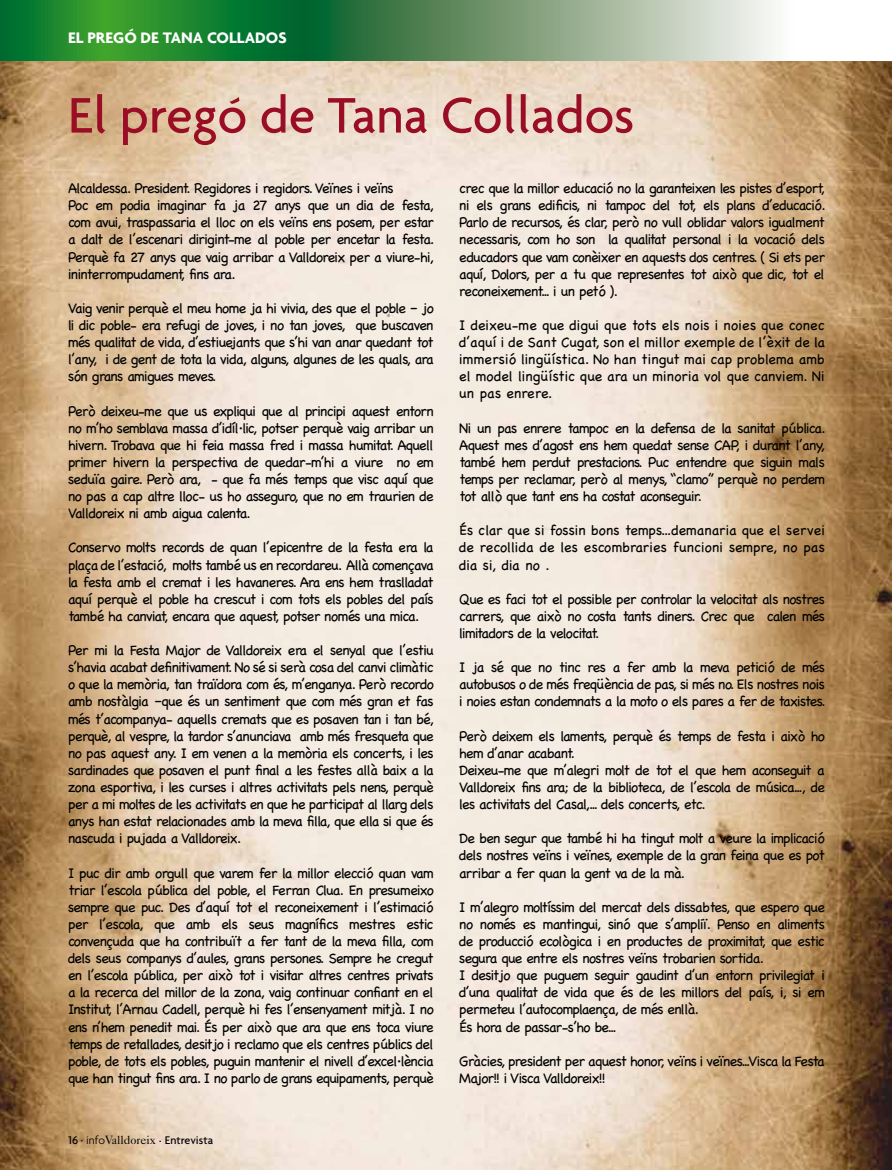
<style>
.page{position:relative;width:893px;height:1170px;background:#fff}
.page>*{position:absolute;margin:0;border:0;box-sizing:border-box;transform-origin:0 0}
.t1{font:500 54px "Agenda";color:#9a0e25}
.t2{font:700 16.5px "Agenda";color:#fff}
.t3{font:14.25px/17.1px "Chalkboard";letter-spacing:-.05em;color:#000;text-align:justify}
.t4{font:500 12px "Agenda";color:#000}
.s1{font-weight:300}
.s2{font-family:"Caslon Five Forty";font-weight:400}
</style>
<div class="page">
<img style="left:0;top:61px;width:892px;height:1108px">
<svg style="left:0;top:0;width:776px;height:61px;background:#5a9863"></svg>
<p class="t2" style="left:68px;top:27px;width:220px">EL PREGÓ DE TANA COLLADOS</p>
<h1 class="t1" style="left:68px;top:82px;width:568px">El pregó de Tana Collados</h1>
<p class="t3" style="left:68px;top:180px;width:368px;text-align:left">Alcaldessa. President. Regidores i regidors. Veïnes i veïns<br>Poc em podia imaginar fa ja 27 anys que un dia de festa, com avui, traspassaria el lloc on els veïns ens posem, per estar a dalt de l’escenari dirigint-me al poble per encetar la festa.<br>Perquè fa 27 anys que vaig arribar a Valldoreix per a viure-hi, ininterrompudament, fins ara.</p>
<p class="t3" style="left:68px;top:299px;width:367px">Vaig venir perquè el meu home ja hi vivia, des que el poble – jo li dic poble- era refugi de joves, i no tan joves, que buscaven més qualitat de vida, d’estiuejants que s’hi van anar quedant tot l’any, i de gent de tota la vida, alguns, algunes de les quals, ara són grans amigues meves.</p>
<p class="t3" style="left:68px;top:402px;width:367px">Però deixeu-me que us expliqui que al principi aquest entorn no m’ho semblava massa d’idíl·lic, potser perquè vaig arribar un hivern. Trobava que hi feia massa fred i massa humitat. Aquell primer hivern la perspectiva de quedar-m’hi a viure no em seduïa gaire. Però ara, - que fa més temps que visc aquí que no pas a cap altre lloc- us ho asseguro, que no em traurien de Valldoreix ni amb aigua calenta.</p>
<p class="t3" style="left:68px;top:539px;width:367px">Conservo molts records de quan l’epicentre de la festa era la plaça de l’estació, molts també us en recordareu. Allà començava la festa amb el cremat i les havaneres. Ara ens hem traslladat aquí perquè el poble ha crescut i com tots els pobles del país també ha canviat, encara que aquest, potser només una mica.</p>
<p class="t3" style="left:68px;top:641px;width:367px">Per mi la Festa Major de Valldoreix era el senyal que l’estiu s’havia acabat definitivament. No sé si serà cosa del canvi climàtic o que la memòria, tan traïdora com és, m’enganya. Però recordo amb nostàlgia –que és un sentiment que com més gran et fas més t’acompanya- aquells cremats que es posaven tan i tan bé, perquè, al vespre, la tardor s’anunciava amb més fresqueta que no pas aquest any. I em venen a la memòria els concerts, i les sardinades que posaven el punt final a les festes allà baix a la zona esportiva, i les curses i altres activitats pels nens, perquè per a mi moltes de les activitats en que he participat al llarg dels anys han estat relacionades amb la meva filla, que ella si que és nascuda i pujada a Valldoreix.</p>
<p class="t3" style="left:68px;top:864px;width:367px">I puc dir amb orgull que varem fer la millor elecció quan vam triar l’escola pública del poble, el Ferran Clua. En presumeixo sempre que puc. Des d’aquí tot el reconeixement i l’estimació per l’escola, que amb els seus magnífics mestres estic convençuda que ha contribuït a fer tant de la meva filla, com dels seus companys d’aules, grans persones. Sempre he cregut en l’escola pública, per això tot i visitar altres centres privats a la recerca del millor de la zona, vaig continuar confiant en el Institut, l’Arnau Cadell, perquè hi fes l’ensenyament mitjà. I no ens n’hem penedit mai. És per això que ara que ens toca viure temps de retallades, desitjo i reclamo que els centres públics del poble, de tots els pobles, puguin mantenir el nivell d’excel·lència que han tingut fins ara. I no parlo de grans equipaments, perquè</p>
<p class="t4" style="left:68px;top:1132px;width:147px">16 · <span class="s1">info</span><span class="s2">Valldoreix ·</span> Entrevista</p>
<p class="t3" style="left:459px;top:180px;width:368px">crec que la millor educació no la garanteixen les pistes d’esport, ni els grans edificis, ni tampoc del tot, els plans d’educació.<br>Parlo de recursos, és clar, però no vull oblidar valors igualment necessaris, com ho son la qualitat personal i la vocació dels educadors que vam conèixer en aquests dos centres. ( Si ets per aquí, Dolors, per a tu que representes tot això que dic, tot el reconeixement... i un petó ).</p>
<p class="t3" style="left:459px;top:316px;width:367px">I deixeu-me que digui que tots els nois i noies que conec d’aquí i de Sant Cugat, son el millor exemple de l’èxit de la immersió lingüística. No han tingut mai cap problema amb el model lingüístic que ara un minoria vol que canviem. Ni un pas enrere.</p>
<p class="t3" style="left:459px;top:419px;width:368px">Ni un pas enrere tampoc en la defensa de la sanitat pública.<br>Aquest mes d’agost ens hem quedat sense CAP, i durant l’any, també hem perdut prestacions. Puc entendre que siguin mals temps per reclamar, però al menys, “clamo” perquè no perdem tot allò que tant ens ha costat aconseguir.</p>
<p class="t3" style="left:459px;top:522px;width:367px">És clar que si fossin bons temps...demanaria que el servei de recollida de les escombraries funcioni sempre, no pas dia si, dia no .</p>
<p class="t3" style="left:459px;top:590px;width:367px">Que es faci tot el possible per controlar la velocitat als nostres carrers, que això no costa tants diners. Crec que calen més limitadors de la velocitat.</p>
<p class="t3" style="left:459px;top:658px;width:368px">I ja sé que no tinc res a fer amb la meva petició de més autobusos o de més freqüència de pas, si més no. Els nostres nois i noies estan condemnats a la moto o els pares a fer de taxistes.</p>
<p class="t3" style="left:459px;top:727px;width:367px;text-align:left">Però deixem els laments, perquè és temps de festa i això ho hem d’anar acabant.<br>Deixeu-me que m’alegri molt de tot el que hem aconseguit a Valldoreix fins ara; de la biblioteca, de l’escola de música..., de les activitats del Casal,... dels concerts, etc.</p>
<p class="t3" style="left:459px;top:829px;width:367px">De ben segur que també hi ha tingut molt a veure la implicació dels nostres veïns i veïnes, exemple de la gran feina que es pot arribar a fer quan la gent va de la mà.</p>
<p class="t3" style="left:459px;top:898px;width:367px;text-align:left">I m’alegro moltíssim del mercat dels dissabtes, que espero que no només es mantingui, sinó que s’ampliï. Penso en aliments de producció ecològica i en productes de proximitat, que estic segura que entre els nostres veïns trobarien sortida.<br>I desitjo que puguem seguir gaudint d’un entorn privilegiat i d’una qualitat de vida que és de les millors del país, i, si em permeteu l’autocomplaença, de més enllà.<br>És hora de passar-s’ho be...</p>
<p class="t3" style="left:459px;top:1052px;width:367px">Gràcies, president per aquest honor, veïns i veïnes...Visca la Festa<br>Major!! i Visca Valldoreix!!</p>
</div>
